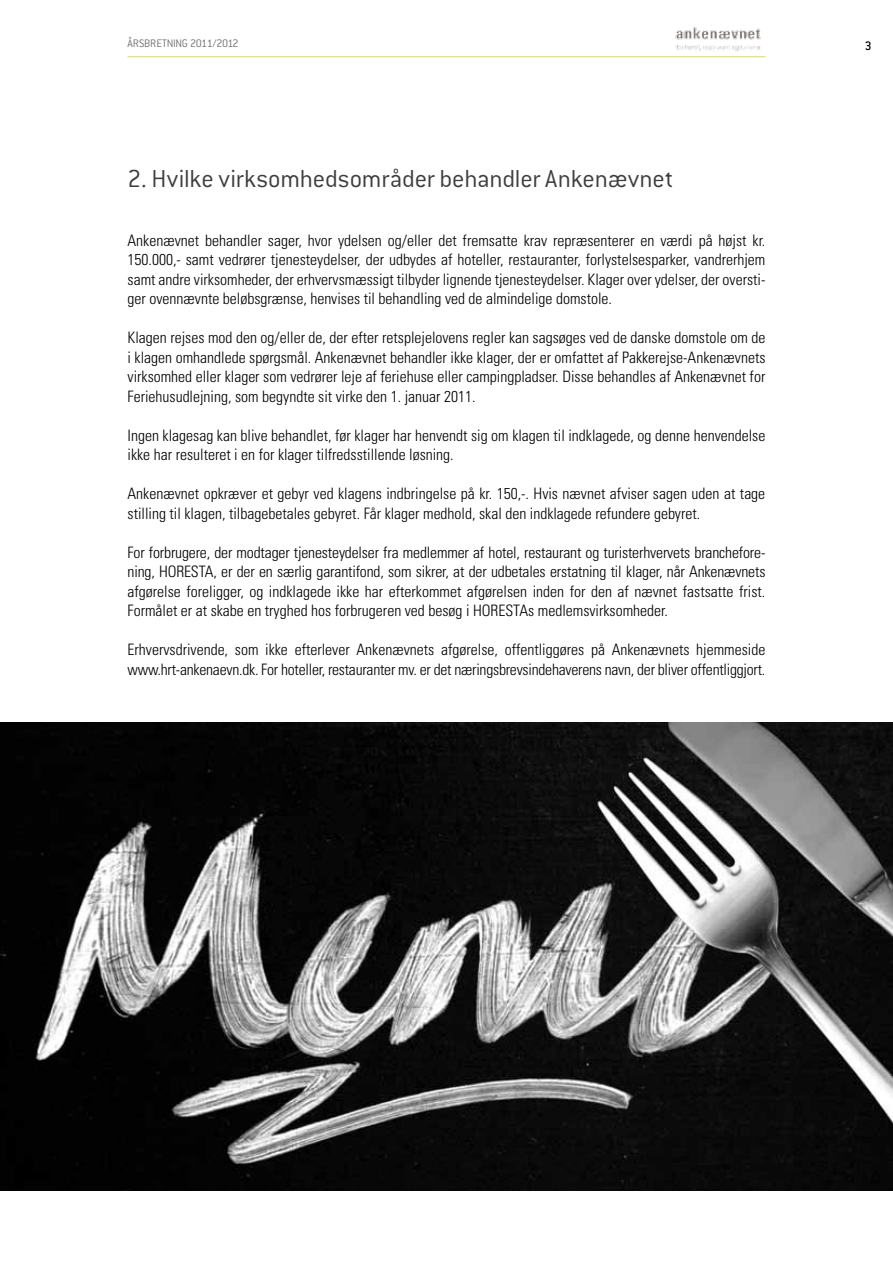
<style>
.page{position:relative;width:893px;height:1263px;background:#fff}
.page>*{position:absolute;margin:0;border:0;box-sizing:border-box;transform-origin:0 0}
.t1{font:300 27px "Conduit ITC";letter-spacing:-.005em;color:#3e3d40}
.t2{font:300 condensed 15.75px/19.5px "Univers LT Std";color:#000;text-align:justify}
.t3{font:500 13.5px "Conduit ITC";color:#000}
.t4{font:300 12px "Conduit ITC";letter-spacing:-.03em;color:#707172}
</style>
<div class="page">
<hr style="left:128px;top:56px;width:637px;height:1px;background:#dbe04d">
<img style="left:675px;top:27px;width:86px;height:25px">
<img style="left:0;top:723px;width:893px;height:468px">
<p class="t4" style="left:128px;top:37px;width:113px">ÅRSBRETNING 2011/2012</p>
<p class="t3" style="left:865px;top:38px;width:8px">3</p>
<h1 class="t1" style="left:128px;top:164px;width:547px">2. Hvilke virksomhedsområder behandler Ankenævnet</h1>
<p class="t2" style="left:128px;top:230px;width:639px">Ankenævnet behandler sager, hvor ydelsen og/eller det fremsatte krav repræsenterer en værdi på højst kr.<br>150.000,- samt vedrører tjenesteydelser, der udbydes af hoteller, restauranter, forlystelsesparker, vandrerhjem samt andre virksomheder, der erhvervsmæssigt tilbyder lignende tjenesteydelser. Klager over ydelser, der oversti&shy;ger ovennævnte beløbsgrænse, henvises til behandling ved de almindelige domstole.</p>
<p class="t2" style="left:128px;top:328px;width:639px">Klagen rejses mod den og/eller de, der efter retsplejelovens regler kan sagsøges ved de danske domstole om de i klagen omhandlede spørgsmål. Ankenævnet behandler ikke klager, der er omfattet af Pakkerejse-Ankenævnets virksomhed eller klager som vedrører leje af feriehuse eller campingpladser. Disse behandles af Ankenævnet for Feriehusudlejning, som begyndte sit virke den 1. januar 2011.</p>
<p class="t2" style="left:128px;top:425px;width:639px">Ingen klagesag kan blive behandlet, før klager har henvendt sig om klagen til indklagede, og denne henvendelse ikke har resulteret i en for klager tilfredsstillende løsning.</p>
<p class="t2" style="left:128px;top:484px;width:639px">Ankenævnet opkræver et gebyr ved klagens indbringelse på kr. 150,-. Hvis nævnet afviser sagen uden at tage stilling til klagen, tilbagebetales gebyret. Får klager medhold, skal den indklagede refundere gebyret.</p>
<p class="t2" style="left:128px;top:542px;width:639px">For forbrugere, der modtager tjenesteydelser fra medlemmer af hotel, restaurant og turisterhvervets branchefore&shy;ning, HORESTA, er der en særlig garantifond, som sikrer, at der udbetales erstatning til klager, når Ankenævnets afgørelse foreligger, og indklagede ikke har efterkommet afgørelsen inden for den af nævnet fastsatte frist.<br>Formålet er at skabe en tryghed hos forbrugeren ved besøg i HORESTAs medlemsvirksomheder.</p>
<p class="t2" style="left:128px;top:640px;width:639px">Erhvervsdrivende, som ikke efterlever Ankenævnets afgørelse, offentliggøres på Ankenævnets hjemmeside www.hrt-ankenaevn.dk. For hoteller, restauranter mv. er det næringsbrevsindehaverens navn, der bliver offentliggjort.</p>
</div>
